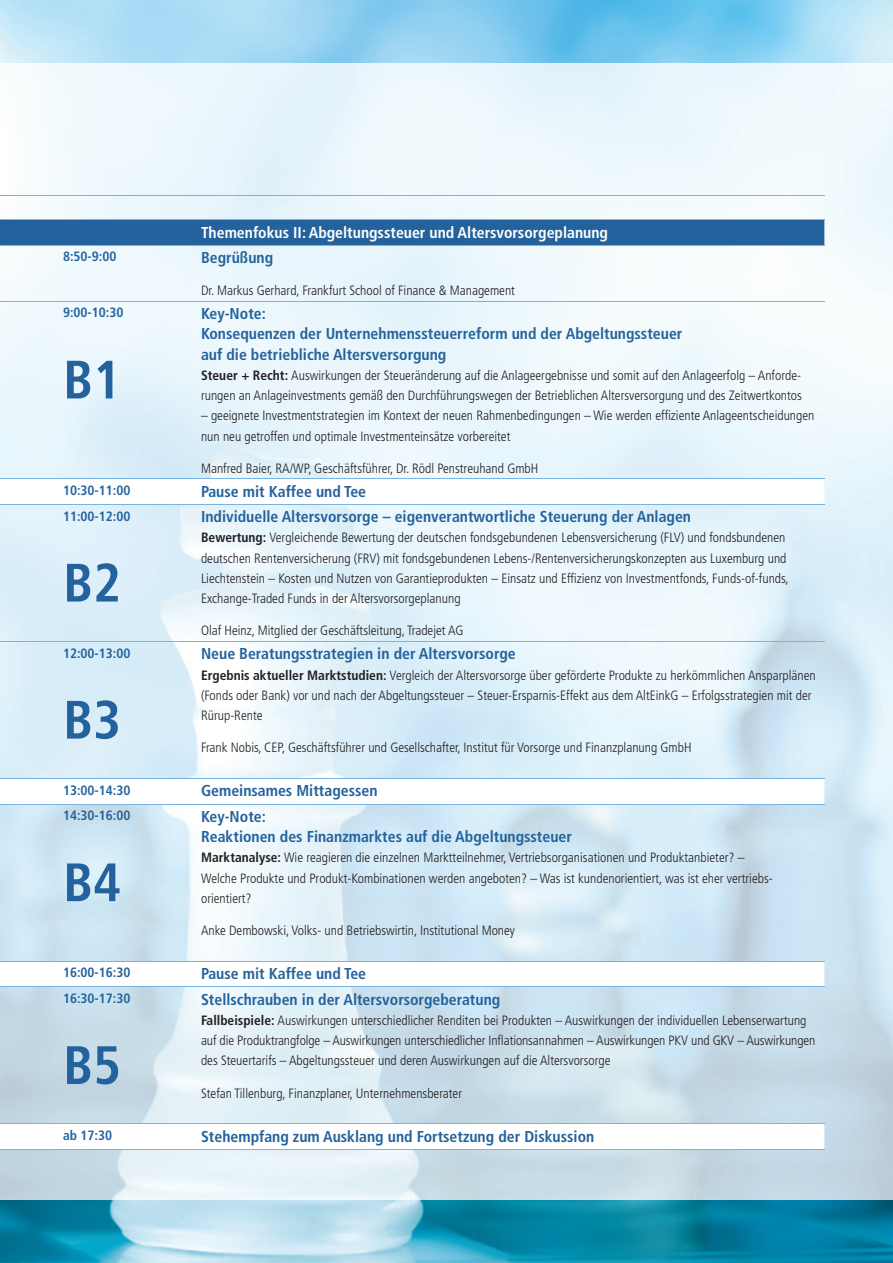
<style>
.page{position:relative;width:893px;height:1263px;background:#fff}
.page>*{position:absolute;margin:0;border:0;box-sizing:border-box;transform-origin:0 0}
.t1{font:700 condensed 54px "Frutiger LT";color:#23629c}
.t2{font:700 condensed 15.75px/20.2px "Frutiger LT";color:#23629c}
.t3{font:700 condensed 15.75px "Frutiger LT";color:#fff}
.t4{font:300 condensed 13.5px/20.2px "Frutiger LT";color:#231f20}
.t5{font:700 condensed 13.5px "Frutiger LT";color:#23629c}
.s1{font-weight:700}
</style>
<div class="page">
<img style="left:0;top:0;width:893px;height:1263px">
<img style="left:0;top:64px;width:893px;height:1135px">
<div style="left:0;top:220px;width:824px;height:25px;background:#23629c"></div>
<svg style="left:0;top:480px;width:824px;height:669px"></svg>
<hr style="left:0;top:196px;width:57px;height:1px;background:#77b4e2">
<hr style="left:57px;top:196px;width:138px;height:1px;background:#77b4e2">
<hr style="left:195px;top:196px;width:629px;height:1px;background:#77b4e2">
<hr style="left:0;top:219px;width:57px;height:1px;background:#77b4e2">
<hr style="left:57px;top:219px;width:138px;height:1px;background:#77b4e2">
<hr style="left:195px;top:219px;width:629px;height:1px;background:#77b4e2">
<hr style="left:0;top:245px;width:57px;height:1px;background:#77b4e2">
<hr style="left:57px;top:245px;width:138px;height:1px;background:#77b4e2">
<hr style="left:195px;top:245px;width:629px;height:1px;background:#77b4e2">
<hr style="left:0;top:301px;width:57px;height:1px;background:#77b4e2">
<hr style="left:57px;top:301px;width:138px;height:1px;background:#77b4e2">
<hr style="left:195px;top:301px;width:629px;height:1px;background:#77b4e2">
<hr style="left:0;top:479px;width:57px;height:1px;background:#77b4e2">
<hr style="left:57px;top:479px;width:138px;height:1px;background:#77b4e2">
<hr style="left:195px;top:479px;width:629px;height:1px;background:#77b4e2">
<hr style="left:0;top:504px;width:57px;height:1px;background:#77b4e2">
<hr style="left:57px;top:504px;width:138px;height:1px;background:#77b4e2">
<hr style="left:195px;top:504px;width:629px;height:1px;background:#77b4e2">
<hr style="left:0;top:641px;width:57px;height:1px;background:#77b4e2">
<hr style="left:57px;top:641px;width:138px;height:1px;background:#77b4e2">
<hr style="left:195px;top:641px;width:629px;height:1px;background:#77b4e2">
<hr style="left:0;top:778px;width:57px;height:1px;background:#77b4e2">
<hr style="left:57px;top:778px;width:138px;height:1px;background:#77b4e2">
<hr style="left:195px;top:778px;width:629px;height:1px;background:#77b4e2">
<hr style="left:0;top:804px;width:57px;height:1px;background:#77b4e2">
<hr style="left:57px;top:804px;width:138px;height:1px;background:#77b4e2">
<hr style="left:195px;top:804px;width:629px;height:1px;background:#77b4e2">
<hr style="left:0;top:961px;width:57px;height:1px;background:#77b4e2">
<hr style="left:57px;top:961px;width:138px;height:1px;background:#77b4e2">
<hr style="left:195px;top:961px;width:629px;height:1px;background:#77b4e2">
<hr style="left:0;top:987px;width:57px;height:1px;background:#77b4e2">
<hr style="left:57px;top:987px;width:138px;height:1px;background:#77b4e2">
<hr style="left:195px;top:987px;width:629px;height:1px;background:#77b4e2">
<hr style="left:0;top:1124px;width:57px;height:1px;background:#77b4e2">
<hr style="left:57px;top:1124px;width:138px;height:1px;background:#77b4e2">
<hr style="left:195px;top:1124px;width:629px;height:1px;background:#77b4e2">
<hr style="left:0;top:1149px;width:57px;height:1px;background:#77b4e2">
<hr style="left:57px;top:1149px;width:767px;height:1px;background:#77b4e2">
<p class="t3" style="left:201px;top:224px;width:408px">Themenfokus II: Abgeltungssteuer und Altersvorsorgeplanung</p>
<p class="t5" style="left:63px;top:250px;width:55px">8:50-9:00</p>
<p class="t2" style="left:201px;top:248px;width:74px">Begrüßung</p>
<p class="t4" style="left:201px;top:281px;width:315px">Dr. Markus Gerhard, Frankfurt School of Finance &amp; Management</p>
<p class="t5" style="left:63px;top:306px;width:62px">9:00-10:30</p>
<p class="t2" style="left:201px;top:304px;width:483px">Key-Note:<br>Konsequenzen der Unternehmenssteuerreform und der Abgeltungssteuer auf die betriebliche Altersversorgung</p>
<p class="t4" style="left:201px;top:366px;width:602px"><span class="s1">Steuer + Recht:</span> Auswirkungen der Steueränderung auf die Anlageergebnisse und somit auf den Anlageerfolg – Anforde&shy;rungen an Anlageinvestments gemäß den Durchführungswegen der Betrieblichen Altersversorgung und des Zeitwertkontos</p>
<p class="t4" style="left:201px;top:406px;width:615px">– geeignete Investmentstrategien im Kontext der neuen Rahmenbedingungen – Wie werden effiziente Anlageentscheidungen nun neu getroffen und optimale Investmenteinsätze vorbereitet</p>
<p class="t4" style="left:201px;top:459px;width:339px">Manfred Baier, RA/WP, Geschäftsführer, Dr. Rödl Penstreuhand GmbH</p>
<h1 class="t1" style="left:63px;top:354px;width:60px">B1</h1>
<p class="t5" style="left:63px;top:484px;width:69px">10:30-11:00</p>
<p class="t2" style="left:201px;top:482px;width:167px">Pause mit Kaffee und Tee</p>
<p class="t5" style="left:63px;top:509px;width:69px">11:00-12:00</p>
<p class="t2" style="left:201px;top:507px;width:491px">Individuelle Altersvorsorge – eigenverantwortliche Steuerung der Anlagen</p>
<p class="t4" style="left:201px;top:528px;width:589px"><span class="s1">Bewertung:</span> Vergleichende Bewertung der deutschen fondsgebundenen Lebensversicherung (FLV) und fondsbundenen deutschen Rentenversicherung (FRV) mit fondsgebundenen Lebens-/Rentenversicherungskonzepten aus Luxemburg und Liechtenstein – Kosten und Nutzen von Garantieprodukten – Einsatz und Effizienz von Investmentfonds, Funds-of-funds, Exchange-Traded Funds in der Altersvorsorgeplanung</p>
<p class="t4" style="left:201px;top:621px;width:264px">Olaf Heinz, Mitglied der Geschäftsleitung, Tradejet AG</p>
<h1 class="t1" style="left:63px;top:557px;width:60px">B2</h1>
<p class="t5" style="left:63px;top:646px;width:69px">12:00-13:00</p>
<h1 class="t1" style="left:63px;top:694px;width:60px">B3</h1>
<p class="t2" style="left:201px;top:645px;width:316px">Neue Beratungsstrategien in der Altersvorsorge</p>
<p class="t4" style="left:201px;top:665px;width:616px"><span class="s1">Ergebnis aktueller Marktstudien:</span> Vergleich der Altersvorsorge über geförderte Produkte zu herkömmlichen Anspar plänen (Fonds oder Bank) vor und nach der Abgeltungssteuer – Steuer-Ersparnis-Effekt aus dem AltEinkG – Erfolgsstrategien mit der<br>Rürup-Rente</p>
<p class="t4" style="left:201px;top:738px;width:492px">Frank Nobis, CEP, Geschäftsführer und Gesellschafter, Institut für Vorsorge und Finanzplanung GmbH</p>
<p class="t5" style="left:63px;top:783px;width:69px">13:00-14:30</p>
<p class="t2" style="left:201px;top:782px;width:178px">Gemeinsames Mittagessen</p>
<p class="t5" style="left:63px;top:809px;width:69px">14:30-16:00</p>
<p class="t2" style="left:201px;top:807px;width:372px">Key-Note:<br>Reaktionen des Finanzmarktes auf die Abgeltungssteuer</p>
<p class="t4" style="left:201px;top:848px;width:573px"><span class="s1">Marktanalyse:</span> Wie reagieren die einzelnen Marktteilnehmer, Vertriebsorganisationen und Produktanbieter? –<br>Welche Produkte und Produkt-Kombinationen werden angeboten? – Was ist kundenorientiert, was ist eher vertriebs&shy;orientiert?</p>
<p class="t4" style="left:201px;top:921px;width:315px">Anke Dembowski, Volks- und Betriebswirtin, Institutional Money</p>
<h1 class="t1" style="left:63px;top:856px;width:60px">B4</h1>
<p class="t5" style="left:63px;top:966px;width:69px">16:00-16:30</p>
<p class="t2" style="left:201px;top:964px;width:167px">Pause mit Kaffee und Tee</p>
<p class="t5" style="left:63px;top:992px;width:69px">16:30-17:30</p>
<p class="t2" style="left:201px;top:990px;width:301px">Stellschrauben in der Altersvorsorgeberatung</p>
<p class="t4" style="left:201px;top:1011px;width:616px"><span class="s1">Fallbeispiele:</span> Auswirkungen unterschiedlicher Renditen bei Produkten – Auswirkungen der individuellen Lebenserwartung auf die Produktrangfolge – Auswirkungen unterschiedlicher Inflationsannahmen – Auswirkungen PKV und GKV – Auswirkungen des Steuertarifs – Abgeltungssteuer und deren Auswirkungen auf die Altersvorsorge</p>
<p class="t4" style="left:201px;top:1084px;width:263px">Stefan Tillenburg, Finanzplaner, Unternehmensberater</p>
<h1 class="t1" style="left:63px;top:1039px;width:60px">B5</h1>
<p class="t5" style="left:63px;top:1129px;width:51px">ab 17:30</p>
<p class="t2" style="left:201px;top:1127px;width:395px">Stehempfang zum Ausklang und Fortsetzung der Diskussion</p>
</div>
